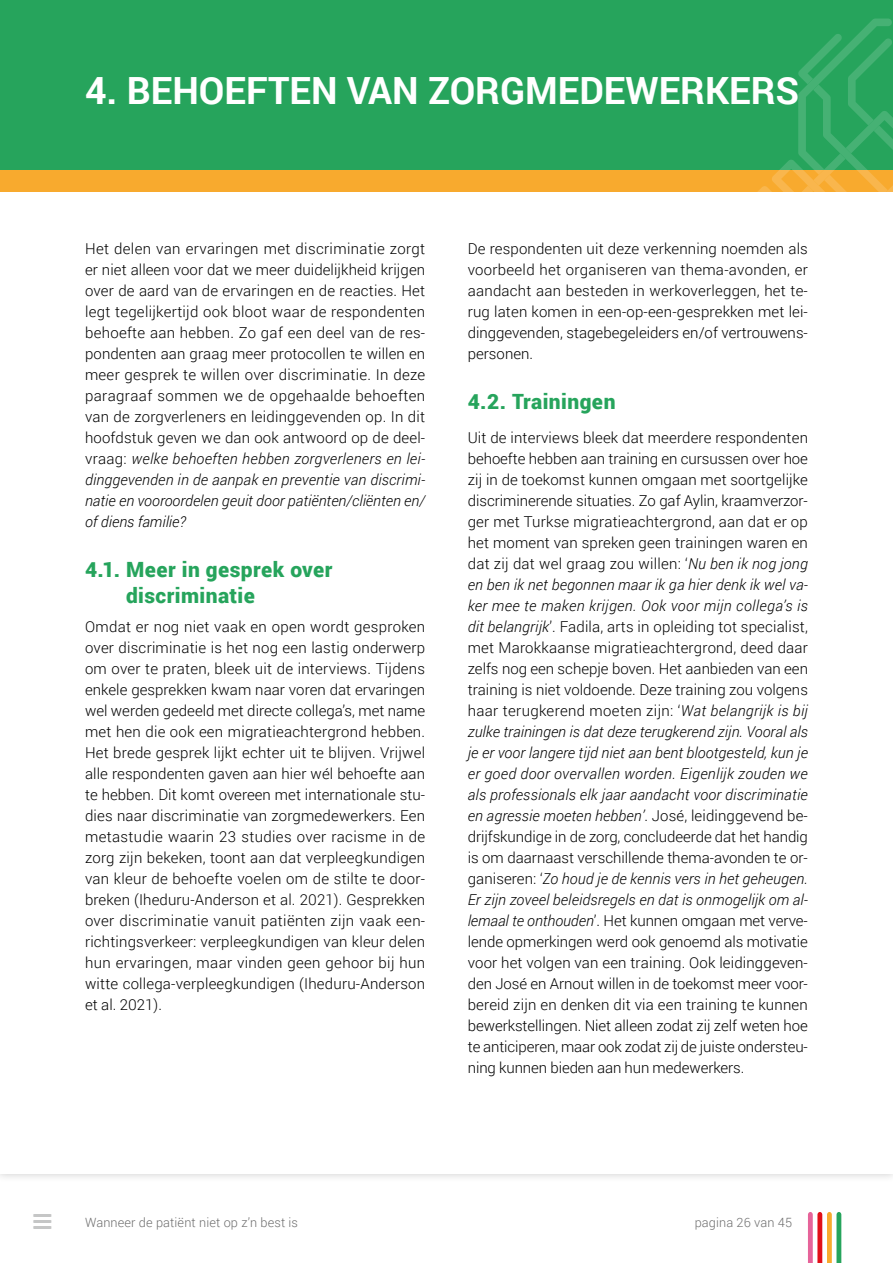
<style>
.page{position:relative;width:893px;height:1263px;background:#fff}
.page>*{position:absolute;margin:0;border:0;box-sizing:border-box;transform-origin:0 0}
.kop_hoofdstuk{font:700 37.5px "Roboto";color:#fff}
.tussenkop_1{font:900 21px/25.5px "Roboto";letter-spacing:.02em;color:#26a45c}
.brood{font:300 15px/21px "Roboto";letter-spacing:.01em;color:#000;text-align:justify}
.brood_krap{font:300 15px/21px "Roboto";letter-spacing:-.005em;color:#000;text-align:justify}
.t1{font:300 12.75px "Roboto";letter-spacing:.01em;color:#6e6e6e}
.s1{font-style:italic}
</style>
<div class="page">
<svg style="left:808px;top:1212px;width:33px;height:51px"></svg>
<div style="left:0;top:0;width:893px;height:170px;background:#26a45c"></div>
<div style="left:0;top:170px;width:893px;height:21px;background:#f8aa2e"></div>
<svg style="left:744px;top:19px;width:149px;height:173px"></svg>
<p class="kop_hoofdstuk" style="left:85px;top:65px;width:716px">4. BEHOEFTEN VAN ZORGMEDEWERKERS</p>
<p class="brood" style="left:85px;top:237px;width:342px">Het delen van ervaringen met discriminatie zorgt er niet alleen voor dat we meer duidelijkheid krijgen over de aard van de ervaringen en de reacties. Het legt tegelijkertijd ook bloot waar de respondenten behoefte aan hebben. Zo gaf een deel van de res&shy;pondenten aan graag meer protocollen te willen en meer gesprek te willen over discriminatie. In deze paragraaf sommen we de opgehaalde behoeften van de zorgverleners en leidinggevenden op. In dit hoofdstuk geven we dan ook antwoord op de deel&shy;vraag: <span class="s1">welke behoeften hebben zorgverleners en lei&shy;dinggevenden in de aanpak en preventie van discrimi&shy;natie en vooroordelen geuit door patiënten/cliënten en/ of diens familie?</span></p>
<p class="tussenkop_1" style="left:126px;top:556px;width:208px;text-indent:-41px">4.1. Meer in gesprek over discriminatie</p>
<p class="brood" style="left:85px;top:615px;width:342px">Omdat er nog niet vaak en open wordt gesproken over discriminatie is het nog een lastig onderwerp om over te praten, bleek uit de interviews. Tijdens enkele gesprekken kwam naar voren dat ervaringen wel werden gedeeld met directe collega’s, met name met hen die ook een migratieachtergrond hebben.<br>Het brede gesprek lijkt echter uit te blijven. Vrijwel alle respondenten gaven aan hier wél behoefte aan te hebben. Dit komt overeen met internationale stu&shy;dies naar discriminatie van zorgmedewerkers. Een metastudie waarin 23 studies over racisme in de zorg zijn bekeken, toont aan dat verpleegkundigen van kleur de behoefte voelen om de stilte te door&shy;breken (Iheduru-Anderson et al. 2021). Gesprekken over discriminatie vanuit patiënten zijn vaak een&shy;richtingsverkeer: verpleegkundigen van kleur delen hun ervaringen, maar vinden geen gehoor bij hun witte collega-verpleegkundigen (Iheduru-Anderson et al. 2021).</p>
<p class="brood" style="left:468px;top:237px;width:342px">De respondenten uit deze verkenning noemden als voorbeeld het organiseren van thema-avonden, er aandacht aan besteden in werkoverleggen, het te&shy;rug laten komen in een-op-een-gesprekken met lei&shy;dinggevenden, stagebegeleiders en/of vertrouwens&shy;personen.</p>
<p class="tussenkop_1" style="left:468px;top:388px;width:149px">4.2. Trainingen</p>
<p class="brood_krap" style="left:468px;top:426px;width:342px">Uit de interviews bleek dat meerdere respondenten behoefte hebben aan training en cursussen over hoe zij in de toekomst kunnen omgaan met soortgelijke discriminerende situaties. Zo gaf Aylin, kraamverzor&shy;ger met Turkse migratieachtergrond, aan dat er op het moment van spreken geen trainingen waren en dat zij dat wel graag zou willen: ‘<span class="s1">Nu ben ik nog jong en ben ik net begonnen maar ik ga hier denk ik wel va&shy;ker mee te maken krijgen. Ook voor mijn collega’s is dit belangrijk</span>’. Fadila, arts in opleiding tot specialist, met Marokkaanse migratieachtergrond, deed daar zelfs nog een schepje boven. Het aanbieden van een training is niet voldoende. Deze training zou volgens haar terugkerend moeten zijn: ‘<span class="s1">Wat belangrijk is bij zulke trainingen is dat deze terugkerend zijn. Vooral als je er voor langere tijd niet aan bent blootgesteld, kun je er goed door overvallen worden. Eigenlijk zouden we als professionals elk jaar aandacht voor discriminatie en agressie moeten hebben’</span>. José, leidinggevend be&shy;drijfskundige in de zorg, concludeerde dat het handig is om daarnaast verschillende thema-avonden te or&shy;ganiseren: ‘<span class="s1">Zo houd je de kennis vers in het geheugen.<br>Er zijn zoveel beleidsregels en dat is onmogelijk om al&shy;lemaal te onthouden</span>’. Het kunnen omgaan met verve&shy;lende opmerkingen werd ook genoemd als motivatie voor het volgen van een training. Ook leidinggeven&shy;den José en Arnout willen in de toekomst meer voor&shy;bereid zijn en denken dit via een training te kunnen bewerkstellingen. Niet alleen zodat zij zelf weten hoe te anticiperen, maar ook zodat zij de juiste ondersteu&shy;ning kunnen bieden aan hun medewerkers.</p>
<p class="t1" style="left:85px;top:1214px;width:215px">Wanneer de patiënt niet op z’n best is</p>
<p class="t1" style="left:695px;top:1214px;width:99px">pagina 26 van 45</p>
</div>
